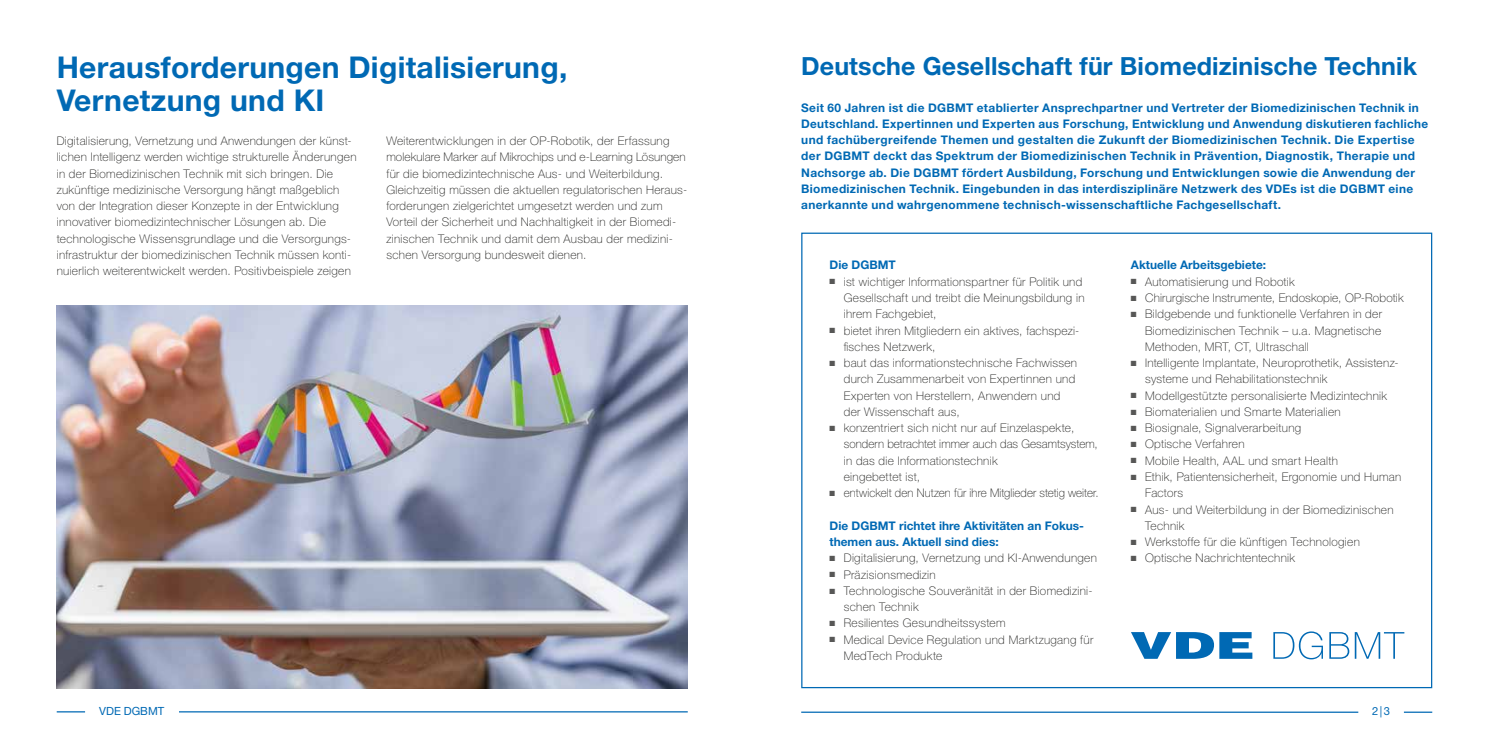
<style>
.page{position:relative;width:1489px;height:745px;background:#fff}
.page>*{position:absolute;margin:0;border:0;box-sizing:border-box;transform-origin:0 0}
.t1{font:700 30px/32.5px "Helvetica Neue LT Std";letter-spacing:.01em;color:#0069b4}
.t2{font:700 25px "Helvetica Neue LT Std";letter-spacing:.005em;color:#0069b4}
.t3{font:100 11.88px/16.2px "Helvetica Neue LT Std";letter-spacing:.025em;color:#1d1d1b}
.t4{font:700 11.88px/16.2px "Helvetica Neue LT Std";letter-spacing:.025em;color:#0069b4}
.t5{font:700 11.88px/16.2px "Helvetica Neue LT Std";color:#0069b4}
.t6{font:100 11.88px "Helvetica Neue LT Std";letter-spacing:.005em;color:#1d1d1b}
.t7{font:11.25px "Helvetica Neue LT Std";color:#0069b4}
.s1{color:#575756}
</style>
<div class="page">
<hr style="left:801px;top:711px;width:557px;height:1px;background:#0069b4">
<svg style="left:1404px;top:711px;width:27px;height:1px"></svg>
<hr style="left:156px;top:710px;width:531px;height:2px;background:#0069b4">
<div style="left:85px;top:707px;width:93px;height:8px;background:#fff"></div>
<hr style="left:57px;top:710px;width:28px;height:2px;background:#0069b4">
<img style="left:57px;top:305px;width:630px;height:382px">
<svg style="left:1131px;top:631px;width:273px;height:28px"></svg>
<h1 class="t1" style="left:57px;top:51px;width:512px">Herausforderungen Digitalisierung,<br>Vernetzung und KI</h1>
<p class="t3" style="left:57px;top:133px;width:301px">Digitalisierung, Vernetzung und Anwendungen der künst&shy;lichen Intelligenz werden wichtige strukturelle Änderungen in der Biomedizinischen Technik mit sich bringen. Die zukünftige medizinische Versorgung hängt maßgeblich von der Integration dieser Konzepte in der Entwicklung innovativer biomedizintechnischer Lösungen ab. Die technologische Wissensgrundlage und die Versorgungs&shy;infrastruktur der biomedizinischen Technik müssen konti&shy;nuierlich weiterentwickelt werden. Positivbeispiele zeigen</p>
<p class="t3" style="left:386px;top:133px;width:302px">Weiterentwicklungen in der OP-Robotik, der Erfassung molekulare Marker auf Mikrochips und e-Learning Lösungen für die biomedizintechnische Aus- und Weiterbildung.<br>Gleichzeitig müssen die aktuellen regulatorischen Heraus&shy;forderungen zielgerichtet umgesetzt werden und zum Vorteil der Sicherheit und Nachhaltigkeit in der Biomedi&shy;zinischen Technik und damit dem Ausbau der medizini&shy;schen Versorgung bundesweit dienen.</p>
<h2 class="t2" style="left:801px;top:50px;width:617px">Deutsche Gesellschaft für Biomedizinische Technik</h2>
<p class="t4" style="left:801px;top:99px;width:628px">Seit 60 Jahren ist die DGBMT etablierter Ansprechpartner und Vertreter der Biomedizinischen Technik in Deutschland. Expertinnen und Experten aus Forschung, Entwicklung und Anwendung diskutieren fachliche und fachübergreifende Themen und gestalten die Zukunft der Biomedizinischen Technik. Die Expertise der DGBMT deckt das Spektrum der Biomedizinischen Technik in Prävention, Diagnostik, Therapie und Nachsorge ab. Die DGBMT fördert Ausbildung, Forschung und Entwicklungen sowie die Anwendung der Biomedizinischen Technik. Eingebunden in das interdisziplinäre Netzwerk des VDEs ist die DGBMT eine anerkannte und wahrgenommene technisch-wissenschaftliche Fachgesellschaft.</p>
<p class="t5" style="left:829px;top:257px;width:68px">Die DGBMT</p>
<p class="t3" style="left:843px;top:273px;width:242px;text-indent:-14px"><span class="s1">■</span> ist wichtiger Informationspartner für Politik und<br>Gesellschaft und treibt die Meinungsbildung in ihrem Fachgebiet,</p>
<p class="t3" style="left:843px;top:322px;width:235px;text-indent:-14px"><span class="s1">■</span> bietet ihren Mitgliedern ein aktives, fachspezi&shy;fisches Netzwerk,</p>
<p class="t3" style="left:843px;top:354px;width:235px;text-indent:-14px"><span class="s1">■</span> baut das informationstechnische Fachwissen durch Zusammenarbeit von Expertinnen und Experten von Herstellern, Anwendern und der Wissenschaft aus,</p>
<p class="t3" style="left:843px;top:419px;width:255px;text-indent:-14px"><span class="s1">■</span> konzentriert sich nicht nur auf Einzelaspekte, sondern betrachtet immer auch das Gesamtsystem, in das die Informationstechnik<br>eingebettet ist,</p>
<p class="t6" style="left:829px;top:486px;width:270px"><span class="s1">■</span> entwickelt den Nutzen für ihre Mitglieder stetig weiter.</p>
<p class="t5" style="left:829px;top:517px;width:256px">Die DGBMT richtet ihre Aktivitäten an Fokus&shy;themen aus. Aktuell sind dies:</p>
<p class="t3" style="left:829px;top:549px;width:269px"><span class="s1">■</span> Digitalisierung, Vernetzung und KI-Anwendungen</p>
<p class="t3" style="left:829px;top:566px;width:108px"><span class="s1">■</span> Präzisionsmedizin</p>
<p class="t3" style="left:843px;top:582px;width:250px;text-indent:-14px"><span class="s1">■</span> Technologische Souveränität in der Biomedizini&shy;schen Technik</p>
<p class="t3" style="left:829px;top:614px;width:177px"><span class="s1">■</span> Resilientes Gesundheitssystem</p>
<p class="t3" style="left:843px;top:631px;width:251px;text-indent:-14px"><span class="s1">■</span> Medical Device Regulation und Marktzugang für<br>MedTech Produkte</p>
<p class="t5" style="left:1130px;top:257px;width:137px">Aktuelle Arbeitsgebiete:</p>
<p class="t3" style="left:1130px;top:273px;width:165px"><span class="s1">■</span> Automatisierung und Robotik</p>
<p class="t3" style="left:1130px;top:289px;width:274px"><span class="s1">■</span> Chirurgische Instrumente, Endoskopie, OP-Robotik</p>
<p class="t3" style="left:1144px;top:306px;width:238px;text-align:justify;text-indent:-14px"><span class="s1">■</span> Bildgebende und funktionelle Verfahren in der Biomedizinischen Technik – u.a. Magnetische Methoden, MRT, CT, Ultraschall</p>
<p class="t3" style="left:1144px;top:354px;width:253px;text-indent:-14px"><span class="s1">■</span> Intelligente Implantate, Neuroprothetik, Assistenz&shy;systeme und Rehabilitationstechnik</p>
<p class="t3" style="left:1130px;top:387px;width:257px"><span class="s1">■</span> Modellgestützte personalisierte Medizintechnik</p>
<p class="t3" style="left:1130px;top:403px;width:211px"><span class="s1">■</span> Biomaterialien und Smarte Materialien</p>
<p class="t3" style="left:1130px;top:419px;width:172px"><span class="s1">■</span> Biosignale, Signalverarbeitung</p>
<p class="t3" style="left:1130px;top:436px;width:115px"><span class="s1">■</span> Optische Verfahren</p>
<p class="t3" style="left:1130px;top:452px;width:208px"><span class="s1">■</span> Mobile Health, AAL und smart Health</p>
<p class="t3" style="left:1144px;top:468px;width:258px;text-indent:-14px"><span class="s1">■</span> Ethik, Patientensicherheit, Ergonomie und Human<br>Factors</p>
<p class="t3" style="left:1144px;top:501px;width:250px;text-indent:-14px"><span class="s1">■</span> Aus- und Weiterbildung in der Biomedizinischen<br>Technik</p>
<p class="t3" style="left:1130px;top:533px;width:230px"><span class="s1">■</span> Werkstoffe für die künftigen Technologien</p>
<p class="t3" style="left:1130px;top:549px;width:166px"><span class="s1">■</span> Optische Nachrichtentechnik</p>
<p class="t7" style="left:99px;top:704px;width:66px">VDE DGBMT</p>
<p class="t7" style="left:1372px;top:704px;width:19px">2|3</p>
</div>
